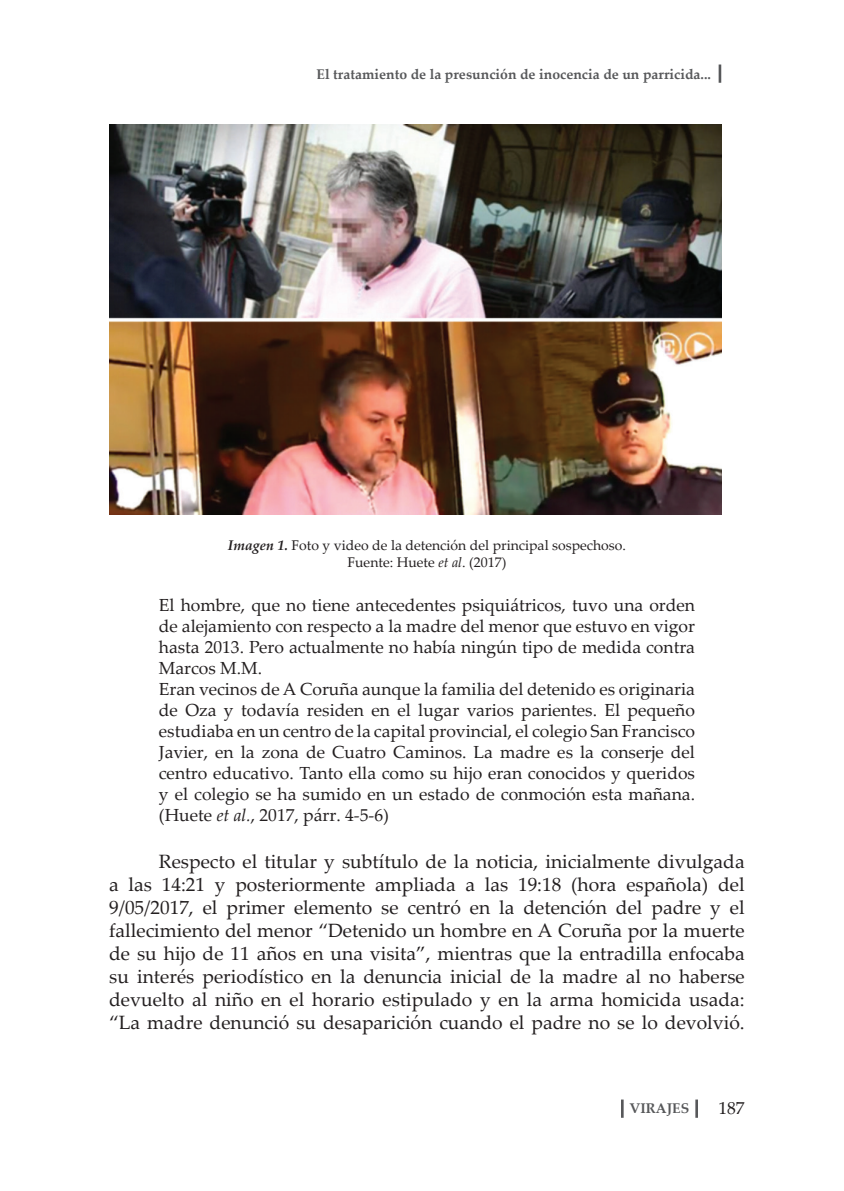
<style>
.page{position:relative;width:844px;height:1191px;background:#fff}
.page>*{position:absolute;margin:0;border:0;box-sizing:border-box;transform-origin:0 0}
.t1{font:19.25px/23.1px "Palatino Linotype";color:#231f20;text-align:justify}
.t2{font:17.5px/21px "Palatino Linotype";color:#231f20}
.t3{font:14px/17.5px "Palatino Linotype";color:#231f20;text-align:center}
.t4{font:700 14px "Palatino Linotype";color:#57585a}
.s1{font-weight:700;font-style:italic}
.s2{font-style:italic}
</style>
<div class="page">
<svg style="left:621px;top:1099px;width:2px;height:18px"></svg>
<svg style="left:695px;top:1099px;width:2px;height:18px"></svg>
<hr style="left:718px;top:64px;width:3px;height:19px;background:#57585a">
<img style="left:109px;top:124px;width:612px;height:391px">
<p class="t4" style="left:316px;top:64px;width:396px">El tratamiento de la presunción de inocencia de un parricida...</p>
<p class="t3" style="left:228px;top:535px;width:399px"><span class="s1">Imagen 1.</span> Foto y video de la detención del principal sospechoso.<br>Fuente: Huete <span class="s2">et al</span>. (2017)</p>
<p class="t2" style="left:159px;top:594px;width:537px">El hombre, que no tiene antecedentes psiquiátricos, tuvo una orden de alejamiento con respecto a la madre del menor que estuvo en vigor hasta 2013. Pero actualmente no había ningún tipo de medida contra Marcos M.M.<br>Eran vecinos de A Coruña aunque la familia del detenido es originaria de Oza y todavía residen en el lugar varios parientes. El pequeño estudiaba en un centro de la capital provincial, el colegio San Francisco Javier, en la zona de Cuatro Caminos. La madre es la conserje del centro educativo. Tanto ella como su hijo eran conocidos y queridos y el colegio se ha sumido en un estado de conmoción esta mañana. (Huete <span class="s2">et al.</span>, 2017, párr. 4-5-6)</p>
<p class="t1" style="left:109px;top:848px;width:637px;text-indent:50px">Respecto el titular y subtítulo de la noticia, inicialmente divulgada a las 14:21 y posteriormente ampliada a las 19:18 (hora española) del 9/05/2017, el primer elemento se centró en la detención del padre y el fallecimiento del menor “Detenido un hombre en A Coruña por la muerte de su hijo de 11 años en una visita”, mientras que la entradilla enfocaba su interés periodístico en la denuncia inicial de la madre al no haberse devuelto al niño en el horario estipulado y en la arma homicida usada: “La madre denunció su desaparición cuando el padre no se lo devolvió.</p>
<p class="t4" style="left:629px;top:1098px;width:61px">VIRAJES</p>
<p class="t2" style="left:718px;top:1096px;width:28px">187</p>
</div>
